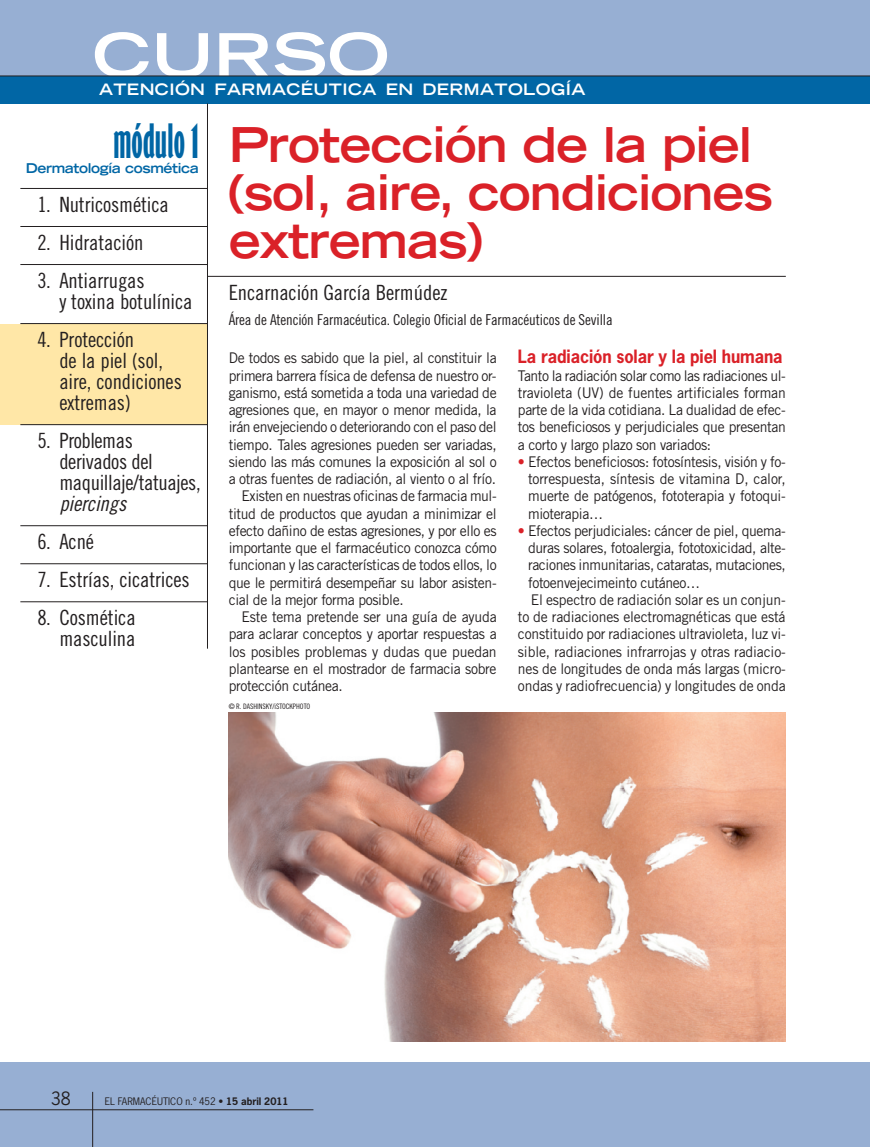
<style>
.page{position:relative;width:870px;height:1147px;background:#fff}
.page>*{position:absolute;margin:0;border:0;box-sizing:border-box;transform-origin:0 0}
.t1{font:700 expanded 60px "Trade Gothic LT Std";color:#fff;scale:1.1 1}
.t2{font:700 expanded 48px/48px "Trade Gothic LT Std";letter-spacing:-.02em;color:#da2128}
.t3{font:43.5px "Gill Sans Std Bold Extra Cond";color:#0166a5}
.t4{font:21px/21px "Trade Gothic LT Std Cn 18";letter-spacing:-.005em;color:#231f20}
.t5{font:21px "Trade Gothic LT Std Cn 18 Obl";letter-spacing:-.005em;color:#231f20}
.t6{font:700 17.25px "News Gothic Std";letter-spacing:-.005em;color:#da2128;scale:.95 1}
.t7{font:17.25px "News Gothic Std";color:#231f20}
.t8{font:700 expanded 15.75px "Trade Gothic LT Std";letter-spacing:.025em;color:#fff}
.t9{font:15px "Trade Gothic LT Std Cn 18";letter-spacing:-.01em;color:#231f20}
.t10{font:14.7px/17.2px "Trade Gothic LT Std";letter-spacing:-.025em;color:#231f20;text-align:justify;scale:.95 1}
.t11{font:14.7px "Trade Gothic LT Std";letter-spacing:-.005em;color:#231f20;scale:.95 1}
.t12{font:700 expanded 13.5px "Trade Gothic LT Std";letter-spacing:-.025em;color:#0166a5}
.t13{font:9.75px "News Gothic Std";color:#231f20}
.t14{font:7.5px "Trade Gothic LT Std Cn 18";letter-spacing:-.005em;color:#231f20}
.s1{font-weight:700;color:#da2128}
.s2{font-weight:700}
</style>
<div class="page">
<div style="left:0;top:0;width:870px;height:103px;background:#97afd3"></div>
<div style="left:0;top:1062px;width:870px;height:84px;background:#97afd3"></div>
<div style="left:0;top:76px;width:870px;height:27px;background:#0166a5"></div>
<hr style="left:0;top:1109px;width:313px;height:1px;background:#231f20">
<hr style="left:92px;top:1091px;width:1px;height:55px;background:#231f20">
<hr style="left:0;top:76px;width:870px;height:1px;background:#231f20">
<div style="left:0;top:324px;width:207px;height:100px;background:#ffe7a7"></div>
<hr style="left:20px;top:188px;width:187px;height:1px;background:#231f20">
<hr style="left:20px;top:226px;width:187px;height:1px;background:#231f20">
<hr style="left:20px;top:264px;width:187px;height:1px;background:#231f20">
<hr style="left:20px;top:323px;width:187px;height:1px;background:#231f20">
<hr style="left:20px;top:424px;width:187px;height:1px;background:#231f20">
<hr style="left:20px;top:525px;width:187px;height:1px;background:#231f20">
<hr style="left:20px;top:563px;width:187px;height:1px;background:#231f20">
<hr style="left:20px;top:601px;width:187px;height:1px;background:#231f20">
<hr style="left:207px;top:276px;width:579px;height:1px;background:#231f20">
<hr style="left:207px;top:103px;width:1px;height:545px;background:#231f20">
<img style="left:229px;top:712px;width:557px;height:329px">
<h1 class="t1" style="left:93px;top:27px;width:271px">CURSO</h1>
<p class="t8" style="left:99px;top:82px;width:488px">ATENCIÓN FARMACÉUTICA EN DERMATOLOGÍA</p>
<h3 class="t3" style="left:113px;top:127px;width:87px">módulo 1</h3>
<p class="t12" style="left:26px;top:162px;width:175px">Dermatología cosmética</p>
<h3 class="t4" style="left:37px;top:197px;width:133px">1. Nutricosmética</h3>
<h3 class="t4" style="left:37px;top:235px;width:108px">2. Hidratación</h3>
<h3 class="t4" style="left:59px;top:273px;width:135px;text-indent:-22px">3. Antiarrugas<br>y toxina botulínica</h3>
<h3 class="t4" style="left:59px;top:332px;width:124px;text-indent:-22px">4. Protección<br>de la piel (sol, aire, condiciones extremas)</h3>
<h3 class="t4" style="left:59px;top:433px;width:143px;text-indent:-22px">5. Problemas derivados del maquillaje/tatuajes,</h3>
<h3 class="t5" style="left:59px;top:496px;width:68px">piercings</h3>
<h3 class="t4" style="left:37px;top:534px;width:58px">6. Acné</h3>
<h3 class="t4" style="left:37px;top:572px;width:154px">7. Estrías, cicatrices</h3>
<h3 class="t4" style="left:37px;top:610px;width:100px;text-align:right">8. Cosmética masculina</h3>
<h2 class="t2" style="left:229px;top:123px;width:546px">Protección de la piel (sol, aire, condiciones extremas)</h2>
<h3 class="t4" style="left:229px;top:284px;width:220px">Encarnación García Bermúdez</h3>
<p class="t9" style="left:229px;top:314px;width:385px">Área de Atención Farmacéutica. Colegio Oficial de Farmacéuticos de Sevilla</p>
<p class="t10" style="left:229px;top:351px;width:283px">De todos es sabido que la piel, al constituir la</p>
<p class="t10" style="left:229px;top:368px;width:283px">primera barrera física de defensa de nuestro or-</p>
<p class="t10" style="left:229px;top:385px;width:283px">ganismo, está sometida a toda una variedad de</p>
<p class="t10" style="left:229px;top:403px;width:283px">agresiones que, en mayor o menor medida, la</p>
<p class="t10" style="left:229px;top:420px;width:284px">irán envejeciendo o deteriorando con el paso del</p>
<p class="t10" style="left:229px;top:437px;width:283px">tiempo. Tales agresiones pueden ser variadas,</p>
<p class="t10" style="left:229px;top:454px;width:283px">siendo las más comunes la exposición al sol o</p>
<p class="t10" style="left:229px;top:472px;width:283px">a otras fuentes de radiación, al viento o al frío.</p>
<p class="t10" style="left:241px;top:489px;width:270px">Existen en nuestras oficinas de farmacia mul-</p>
<p class="t10" style="left:229px;top:506px;width:283px">titud de productos que ayudan a minimizar el</p>
<p class="t10" style="left:229px;top:523px;width:283px">efecto dañino de estas agresiones, y por ello es</p>
<p class="t10" style="left:229px;top:541px;width:283px">importante que el farmacéutico conozca cómo</p>
<p class="t10" style="left:229px;top:558px;width:283px">funcionan y las características de todos ellos, lo</p>
<p class="t10" style="left:229px;top:575px;width:283px">que le permitirá desempeñar su labor asisten-</p>
<p class="t10" style="left:229px;top:592px;width:186px">cial de la mejor forma posible.</p>
<p class="t10" style="left:241px;top:610px;width:270px">Este tema pretende ser una guía de ayuda</p>
<p class="t10" style="left:229px;top:627px;width:283px">para aclarar conceptos y aportar respuestas a</p>
<p class="t11" style="left:229px;top:646px;width:284px">los posibles problemas y dudas que puedan</p>
<p class="t10" style="left:229px;top:661px;width:283px">plantearse en el mostrador de farmacia sobre</p>
<p class="t10" style="left:229px;top:679px;width:121px">protección cutánea.</p>
<p class="t6" style="left:518px;top:349px;width:280px">La radiación solar y la piel humana</p>
<p class="t10" style="left:518px;top:368px;width:284px">Tanto la radiación solar como las radiaciones ul&shy;travioleta (UV) de fuentes artificiales forman parte de la vida cotidiana. La dualidad de efec&shy;tos beneficiosos y perjudiciales que presentan a corto y largo plazo son variados:</p>
<p class="t10" style="left:528px;top:454px;width:273px;text-indent:-10px"><span class="s1">•</span> Efectos beneficiosos: fotosíntesis, visión y fo&shy;torrespuesta, síntesis de vitamina D, calor, muerte de patógenos, fototerapia y fotoqui&shy;mioterapia…</p>
<p class="t10" style="left:518px;top:523px;width:283px"><span class="s1">•</span> Efectos perjudiciales: cáncer de piel, quema-</p>
<p class="t10" style="left:528px;top:541px;width:273px">duras solares, fotoalergia, fototoxicidad, alte-</p>
<p class="t10" style="left:528px;top:558px;width:273px">raciones inmunitarias, cataratas, mutaciones,</p>
<p class="t10" style="left:528px;top:575px;width:183px">fotoenvejecimeinto cutáneo…</p>
<p class="t10" style="left:531px;top:592px;width:270px">El espectro de radiación solar es un conjun-</p>
<p class="t10" style="left:518px;top:610px;width:283px">to de radiaciones electromagnéticas que está</p>
<p class="t10" style="left:518px;top:627px;width:283px">constituido por radiaciones ultravioleta, luz vi-</p>
<p class="t10" style="left:518px;top:644px;width:283px">sible, radiaciones infrarrojas y otras radiacio-</p>
<p class="t10" style="left:518px;top:661px;width:283px">nes de longitudes de onda más largas (micro-</p>
<p class="t10" style="left:518px;top:679px;width:284px">ondas y radiofrecuencia) y longitudes de onda</p>
<p class="t14" style="left:229px;top:703px;width:83px">© R. DASHINSKY/iSTOCKPHOTO</p>
<p class="t7" style="left:51px;top:1090px;width:21px">38</p>
<p class="t13" style="left:105px;top:1096px;width:185px">EL FARMACÉUTICO n.º 452 • <span class="s2">15 abril 2011</span></p>
</div>
